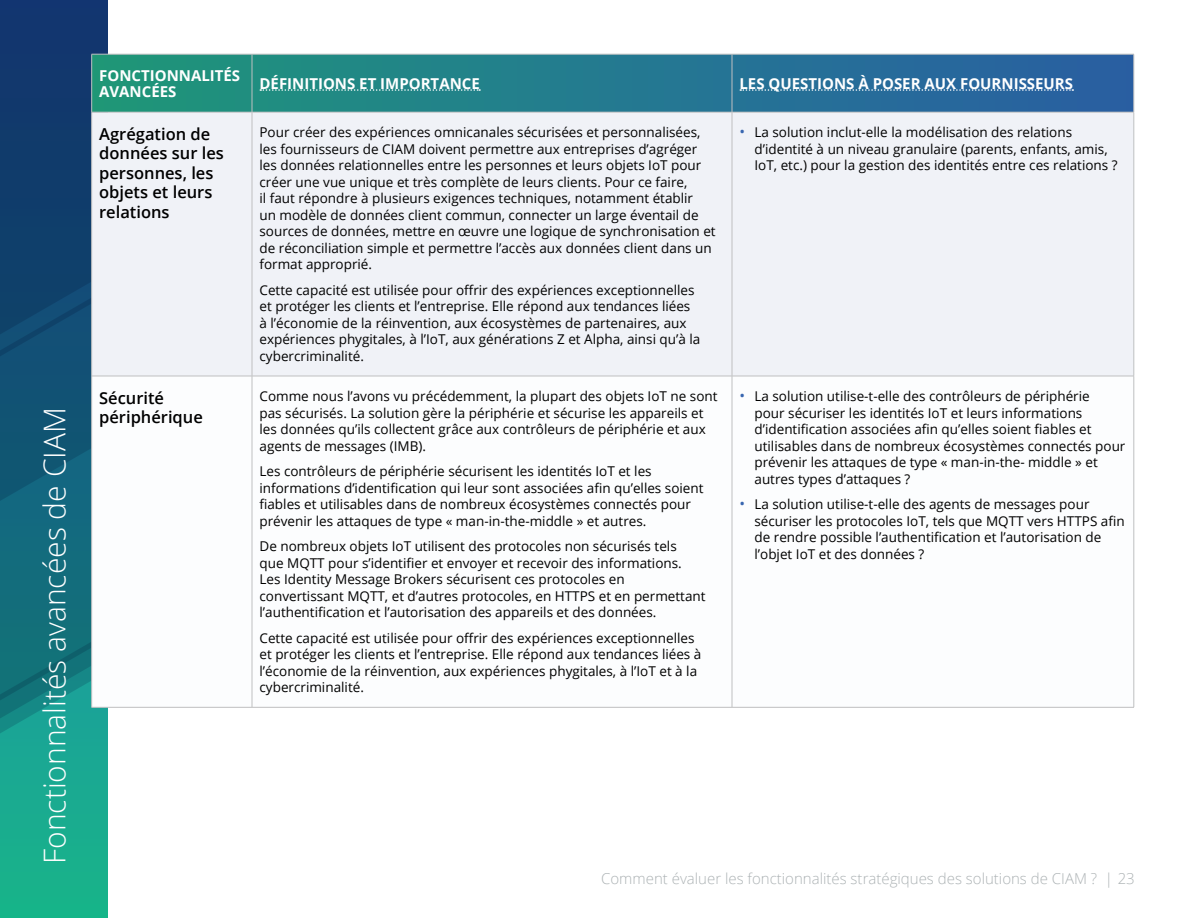
<style>
.page{position:relative;width:1188px;height:918px;background:#fff}
.page>*{position:absolute;margin:0;border:0;box-sizing:border-box;transform-origin:0 0}
.t1{font:300 30px "Open Sans";color:#fff}
.t2{font:600 16.5px/19.5px "Open Sans";color:#000}
.t3{font:700 15px/16.5px "Open Sans";color:#fff}
.t4{font:300 15px "Open Sans";color:#adb3b5}
.t5{font:13.5px/16.5px "Open Sans";color:#000}
.s1{font-size:15px;color:#3866b0}
</style>
<div class="page">
<div style="left:0;top:0;width:108px;height:918px;background:#1aac8f"></div>
<svg style="left:0;top:501px;width:92px;height:217px;background:#13707e"></svg>
<svg style="left:0;top:356px;width:91px;height:145px;background:#115675"></svg>
<svg style="left:0;top:632px;width:91px;height:68px;background:#12747a"></svg>
<svg style="left:0;top:0;width:108px;height:356px;background:#103d6d"></svg>
<svg style="left:92px;top:55px;width:1042px;height:57px;background:#247a8e"></svg>
<div style="left:92px;top:113px;width:1042px;height:263px;background:#f0f2f7"></div>
<svg style="left:92px;top:377px;width:1042px;height:330px"></svg>
<hr style="left:92px;top:54px;width:160px;height:1px;background:#bfc0c1">
<hr style="left:91px;top:54px;width:1px;height:58px;background:#bfc0c1">
<hr style="left:252px;top:54px;width:480px;height:1px;background:#bfc0c1">
<hr style="left:252px;top:54px;width:1px;height:58px;background:#bfc0c1">
<hr style="left:732px;top:54px;width:402px;height:1px;background:#bfc0c1">
<hr style="left:732px;top:54px;width:1px;height:58px;background:#bfc0c1">
<hr style="left:1134px;top:54px;width:1px;height:58px;background:#bfc0c1">
<hr style="left:91px;top:112px;width:1px;height:264px;background:#bfc0c1">
<hr style="left:252px;top:112px;width:1px;height:264px;background:#bfc0c1">
<hr style="left:732px;top:112px;width:1px;height:264px;background:#bfc0c1">
<hr style="left:1134px;top:112px;width:1px;height:264px;background:#bfc0c1">
<hr style="left:92px;top:376px;width:160px;height:1px;background:#bfc0c1">
<hr style="left:91px;top:376px;width:1px;height:331px;background:#bfc0c1">
<hr style="left:252px;top:376px;width:480px;height:1px;background:#bfc0c1">
<hr style="left:252px;top:376px;width:1px;height:331px;background:#bfc0c1">
<hr style="left:732px;top:376px;width:402px;height:1px;background:#bfc0c1">
<hr style="left:732px;top:376px;width:1px;height:331px;background:#bfc0c1">
<hr style="left:1134px;top:376px;width:1px;height:331px;background:#bfc0c1">
<hr style="left:92px;top:707px;width:160px;height:1px;background:#bfc0c1">
<hr style="left:252px;top:707px;width:480px;height:1px;background:#bfc0c1">
<hr style="left:732px;top:707px;width:402px;height:1px;background:#bfc0c1">
<hr style="left:92px;top:112px;width:160px;height:1px;background:#bfc0c1">
<hr style="left:252px;top:112px;width:480px;height:1px;background:#bfc0c1">
<hr style="left:732px;top:112px;width:402px;height:1px;background:#bfc0c1">
<svg style="left:260px;top:89px;width:220px;height:2px"></svg>
<svg style="left:740px;top:89px;width:333px;height:2px"></svg>
<h1 class="t1" style="left:34px;top:864px;width:458px;rotate:-90deg">Fonctionnalités avancées de CIAM</h1>
<p class="t3" style="left:99px;top:67px;width:143px">FONCTIONNALITÉS<br>AVANCÉES</p>
<p class="t3" style="left:260px;top:75px;width:222px">DÉFINITIONS ET IMPORTANCE</p>
<p class="t3" style="left:740px;top:75px;width:335px">LES QUESTIONS À POSER AUX FOURNISSEURS</p>
<p class="t2" style="left:99px;top:124px;width:126px">Agrégation de données sur les personnes, les objets et leurs relations</p>
<p class="t5" style="left:260px;top:124px;width:458px">Pour créer des expériences omnicanales sécurisées et personnalisées, les fournisseurs de CIAM doivent permettre aux entreprises d’agréger les données relationnelles entre les personnes et leurs objets IoT pour créer une vue unique et très complète de leurs clients. Pour ce faire,<br>il faut répondre à plusieurs exigences techniques, notamment établir<br>un modèle de données client commun, connecter un large éventail de sources de données, mettre en œuvre une logique de synchronisation et de réconciliation simple et permettre l’accès aux données client dans un format approprié.</p>
<p class="t5" style="left:260px;top:281px;width:442px">Cette capacité est utilisée pour offrir des expériences exceptionnelles et protéger les clients et l’entreprise. Elle répond aux tendances liées à l’économie de la réinvention, aux écosystèmes de partenaires, aux expériences phygitales, à l’IoT, aux générations Z et Alpha, ainsi qu’à la cybercriminalité.</p>
<p class="t5" style="left:754px;top:124px;width:365px;text-indent:-15px"><span class="s1">•</span> La solution inclut-elle la modélisation des relations d’identité à un niveau granulaire (parents, enfants, amis,<br>IoT, etc.) pour la gestion des identités entre ces relations ?</p>
<p class="t2" style="left:99px;top:388px;width:105px">Sécurité périphérique</p>
<p class="t5" style="left:260px;top:388px;width:460px">Comme nous l’avons vu précédemment, la plupart des objets IoT ne sont pas sécurisés. La solution gère la périphérie et sécurise les appareils et les données qu’ils collectent grâce aux contrôleurs de périphérie et aux agents de messages (IMB).</p>
<p class="t5" style="left:260px;top:463px;width:446px">Les contrôleurs de périphérie sécurisent les identités IoT et les informations d’identification qui leur sont associées afin qu’elles soient fiables et utilisables dans de nombreux écosystèmes connectés pour prévenir les attaques de type « man-in-the-middle » et autres.</p>
<p class="t5" style="left:260px;top:538px;width:448px">De nombreux objets IoT utilisent des protocoles non sécurisés tels<br>que MQTT pour s’identifier et envoyer et recevoir des informations.<br>Les Identity Message Brokers sécurisent ces protocoles en convertissant MQTT, et d’autres protocoles, en HTTPS et en permettant l’authentification et l’autorisation des appareils et des données.</p>
<p class="t5" style="left:260px;top:629px;width:443px">Cette capacité est utilisée pour offrir des expériences exceptionnelles et protéger les clients et l’entreprise. Elle répond aux tendances liées à l’économie de la réinvention, aux expériences phygitales, à l’IoT et à la cybercriminalité.</p>
<p class="t5" style="left:754px;top:388px;width:372px;text-indent:-15px"><span class="s1">•</span> La solution utilise-t-elle des contrôleurs de périphérie<br>pour sécuriser les identités IoT et leurs informations d’identification associées afin qu’elles soient fiables et utilisables dans de nombreux écosystèmes connectés pour prévenir les attaques de type « man-in-the- middle » et autres types d’attaques ?</p>
<p class="t5" style="left:754px;top:496px;width:372px;text-indent:-15px"><span class="s1">•</span> La solution utilise-t-elle des agents de messages pour sécuriser les protocoles IoT, tels que MQTT vers HTTPS afin de rendre possible l’authentification et l’autorisation de l’objet IoT et des données ?</p>
<p class="t4" style="left:601px;top:869px;width:535px">Comment évaluer les fonctionnalités stratégiques des solutions de CIAM ? | 23</p>
</div>
